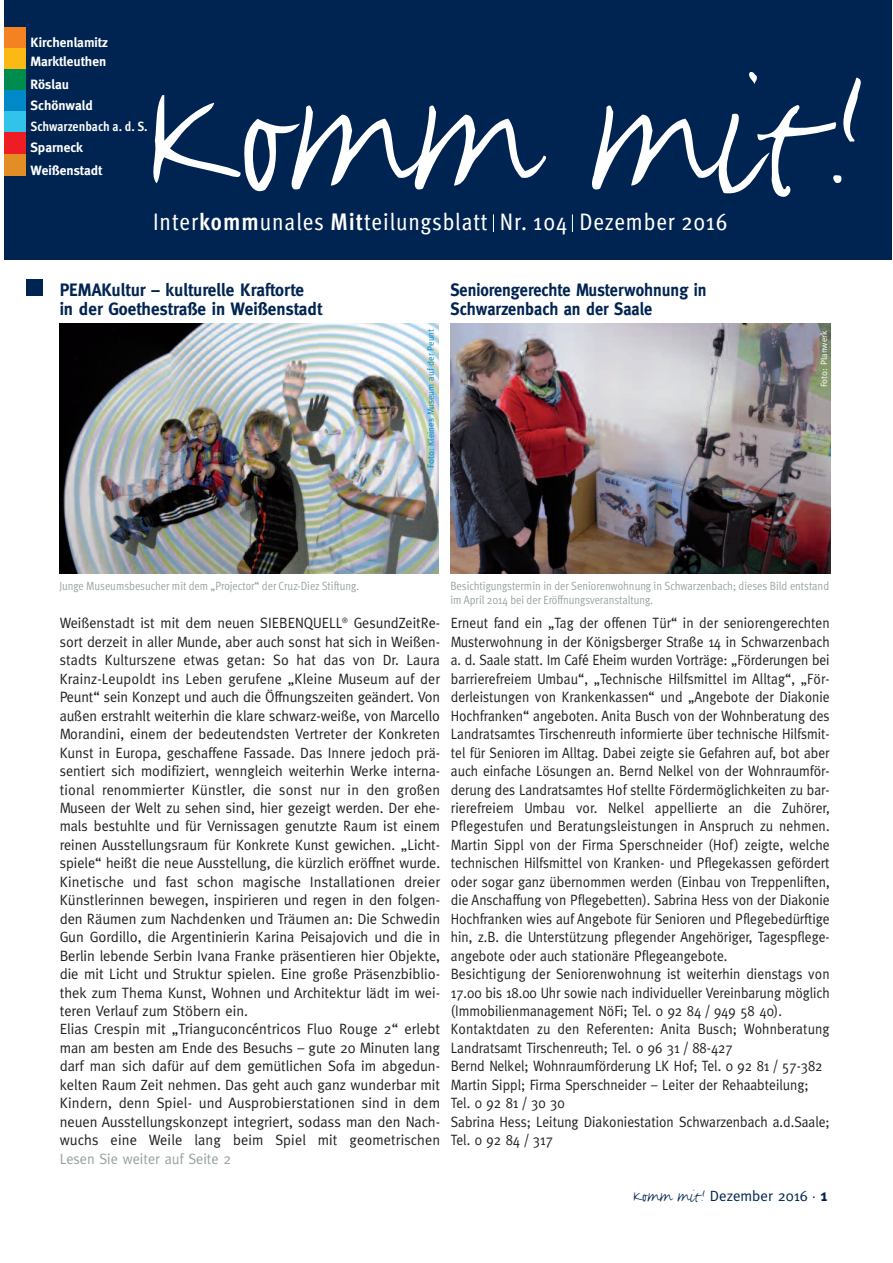
<style>
.page{position:relative;width:893px;height:1263px;background:#fff}
.page>*{position:absolute;margin:0;border:0;box-sizing:border-box;transform-origin:0 0}
.t1{font:194.25px "FF Justlefthand+EVREOZ";color:#fff}
.t2{font:23.85px "Meta Cond Book Roman+SOMWEW";letter-spacing:.04em;color:#fff}
.t3{font:18px/18.5px "Meta Bold+ZTJHFV";color:#002451;scale:.96 1}
.t4{font:18px/18.5px "Meta Bold+ZTJHFV";color:#002451;scale:.91 1}
.t5{font:15px/18.5px "Meta Normal+WUYZRR";color:#231f20;scale:.91 1}
.t6{font:15px/18.5px "Meta Normal+WUYZRR";color:#231f20;scale:.95 1}
.t7{font:15px "Meta Normal+WUYZRR";color:#96a29c;scale:.96 1}
.t8{font:15px "Meta Normal+WUYZRR";color:#002451}
.t9{font:13.5px/19.6px "Meta Bold+ZTJHFV";color:#fff}
.t10{font:13.5px "Meta Cond Bold Roman+FHIKKL";letter-spacing:-.005em;color:#fff}
.t11{font:12px/14.4px "Meta Cond Normal Roman+IREOHL";color:#96a29c}
.t12{font:9px "Meta Normal+WUYZRR";color:#0088c7}
.t13{font:9px "Meta Normal+WUYZRR";color:#fff}
.s1{font-family:"Meta Cond Bold Roman+FHIKKL"}
.s2{font-family:"FF Justlefthand+EVREOZ";font-size:19.5px}
.s3{font-size:13.5px}
.s4{font-family:"Meta Bold+ZTJHFV";font-size:16.5px}
</style>
<div class="page">
<img style="left:4px;top:0;width:887px;height:574px">
<p class="t9" style="left:31px;top:32px;width:79px">Kirchenlamitz<br>Marktleuthen</p>
<p class="t9" style="left:31px;top:96px;width:64px">Schönwald</p>
<p class="t9" style="left:31px;top:136px;width:73px;line-height:22.6px">Sparneck<br>Weißenstadt</p>
<h1 class="t1" style="left:142px;top:4px;width:732px">Komm mit!</h1>
<h2 class="t2" style="left:153px;top:213px;width:576px">Inter<span class="s1">komm</span>unales <span class="s1">Mit</span>teilungsblatt Nr. 104 Dezember 2016</h2>
<p class="t9" style="left:31px;top:74px;width:40px">Röslau</p>
<p class="t10" style="left:31px;top:121px;width:119px">Schwarzenbach a. d. S.</p>
<p class="t3" style="left:60px;top:281px;width:275px">PEMAKultur – kulturelle Kraftorte<br>in der Goethestraße in Weißenstadt</p>
<p class="t4" style="left:450px;top:281px;width:283px">Seniorengerechte Musterwohnung in<br>Schwarzenbach an der Saale</p>
<p class="t12" style="left:425px;top:468px;width:141px;rotate:-90deg">Foto: Kleines Museum auf der Peunt</p>
<p class="t13" style="left:819px;top:387px;width:58px;rotate:-90deg">Foto: Planwerk</p>
<p class="t11" style="left:59px;top:579px;width:301px">Junge Museumsbesucher mit dem „Projector“ der Cruz-Diez Stiftung.</p>
<p class="t11" style="left:450px;top:579px;width:380px">Besichtigungstermin in der Seniorenwohnung in Schwarzenbach; dieses Bild entstand im April 2014 bei der Eröffnungsveranstaltung.</p>
<p class="t6" style="left:60px;top:614px;width:402px">Weißenstadt ist mit dem neuen SIEBENQUELL<sup>®</sup> GesundZeitRe&shy;sort derzeit in aller Munde, aber auch sonst hat sich in Weißen&shy;stadts Kulturszene etwas getan: So hat das von Dr. Laura Krainz-Leupoldt ins Leben gerufene „Kleine Museum auf der Peunt“ sein Konzept und auch die Öffnungszeiten geändert. Von außen erstrahlt weiterhin die klare schwarz-weiße, von Marcello Morandini, einem der bedeutendsten Vertreter der Konkreten Kunst in Europa, geschaffene Fassade. Das Innere jedoch prä&shy;sentiert sich modifiziert, wenngleich weiterhin Werke interna&shy;tional renommierter Künstler, die sonst nur in den großen Museen der Welt zu sehen sind, hier gezeigt werden. Der ehe&shy;mals bestuhlte und für Vernissagen genutzte Raum ist einem reinen Ausstellungsraum für Konkrete Kunst gewichen. „Licht&shy;spiele“ heißt die neue Ausstellung, die kürzlich eröffnet wurde.<br>Kinetische und fast schon magische Installationen dreier Künstlerinnen bewegen, inspirieren und regen in den folgen&shy;den Räumen zum Nachdenken und Träumen an: Die Schwedin Gun Gordillo, die Argentinierin Karina Peisajovich und die in Berlin lebende Serbin Ivana Franke präsentieren hier Objekte, die mit Licht und Struktur spielen. Eine große Präsenzbiblio&shy;thek zum Thema Kunst, Wohnen und Architektur lädt im wei&shy;teren Verlauf zum Stöbern ein.<br>Elias Crespin mit „Trianguconcéntricos Fluo Rouge 2“ erlebt man am besten am Ende des Besuchs – gute 20 Minuten lang darf man sich dafür auf dem gemütlichen Sofa im abgedun&shy;kelten Raum Zeit nehmen. Das geht auch ganz wunderbar mit Kindern, denn Spiel- und Ausprobierstationen sind in dem neuen Ausstellungskonzept integriert, sodass man den Nach&shy;wuchs eine Weile lang beim Spiel mit geometrischen</p>
<p class="t7" style="left:60px;top:1150px;width:180px">Lesen Sie weiter auf Seite 2</p>
<p class="t5" style="left:451px;top:614px;width:418px">Erneut fand ein „Tag der offenen Tür“ in der seniorengerechten Musterwohnung in der Königsberger Straße 14 in Schwarzenbach a. d. Saale statt. Im Café Eheim wurden Vorträge: „Förderungen bei barrierefreiem Umbau“, „Technische Hilfsmittel im Alltag“, „För&shy;derleistungen von Krankenkassen“ und „Angebote der Diakonie Hochfranken“ angeboten. Anita Busch von der Wohnberatung des Landratsamtes Tirschenreuth informierte über technische Hilfsmit&shy;tel für Senioren im Alltag. Dabei zeigte sie Gefahren auf, bot aber auch einfache Lösungen an. Bernd Nelkel von der Wohnraumför&shy;derung des Landratsamtes Hof stellte Fördermöglichkeiten zu bar&shy;rierefreiem Umbau vor. Nelkel appellierte an die Zuhörer, Pflegestufen und Beratungsleistungen in Anspruch zu nehmen.<br>Martin Sippl von der Firma Sperschneider (Hof) zeigte, welche technischen Hilfsmittel von Kranken- und Pflegekassen gefördert oder sogar ganz übernommen werden (Einbau von Treppenliften, die Anschaffung von Pflegebetten). Sabrina Hess von der Diakonie Hochfranken wies auf Angebote für Senioren und Pflegebedürftige hin, z.B. die Unterstützung pflegender Angehöriger, Tagespflege&shy;angebote oder auch stationäre Pflegeangebote.<br>Besichtigung der Seniorenwohnung ist weiterhin dienstags von 17.00 bis 18.00 Uhr sowie nach individueller Vereinbarung möglich (Immobilienmanagement NöFi; Tel. 0 92 84 / 949 58 40).<br>Kontaktdaten zu den Referenten: Anita Busch; Wohnberatung Landratsamt Tirschenreuth; Tel. 0 96 31 / 88-427<br>Bernd Nelkel; Wohnraumförderung LK Hof; Tel. 0 92 81 / 57-382<br>Martin Sippl; Firma Sperschneider – Leiter der Rehaabteilung; Tel. 0 92 81 / 30 30<br>Sabrina Hess; Leitung Diakoniestation Schwarzenbach a.d.Saale; Tel. 0 92 84 / 317</p>
<p class="t8" style="left:633px;top:1186px;width:196px"><span class="s2">Komm mit!</span> Dezember 2016 <span class="s3">·</span> <span class="s4">1</span></p>
</div>
